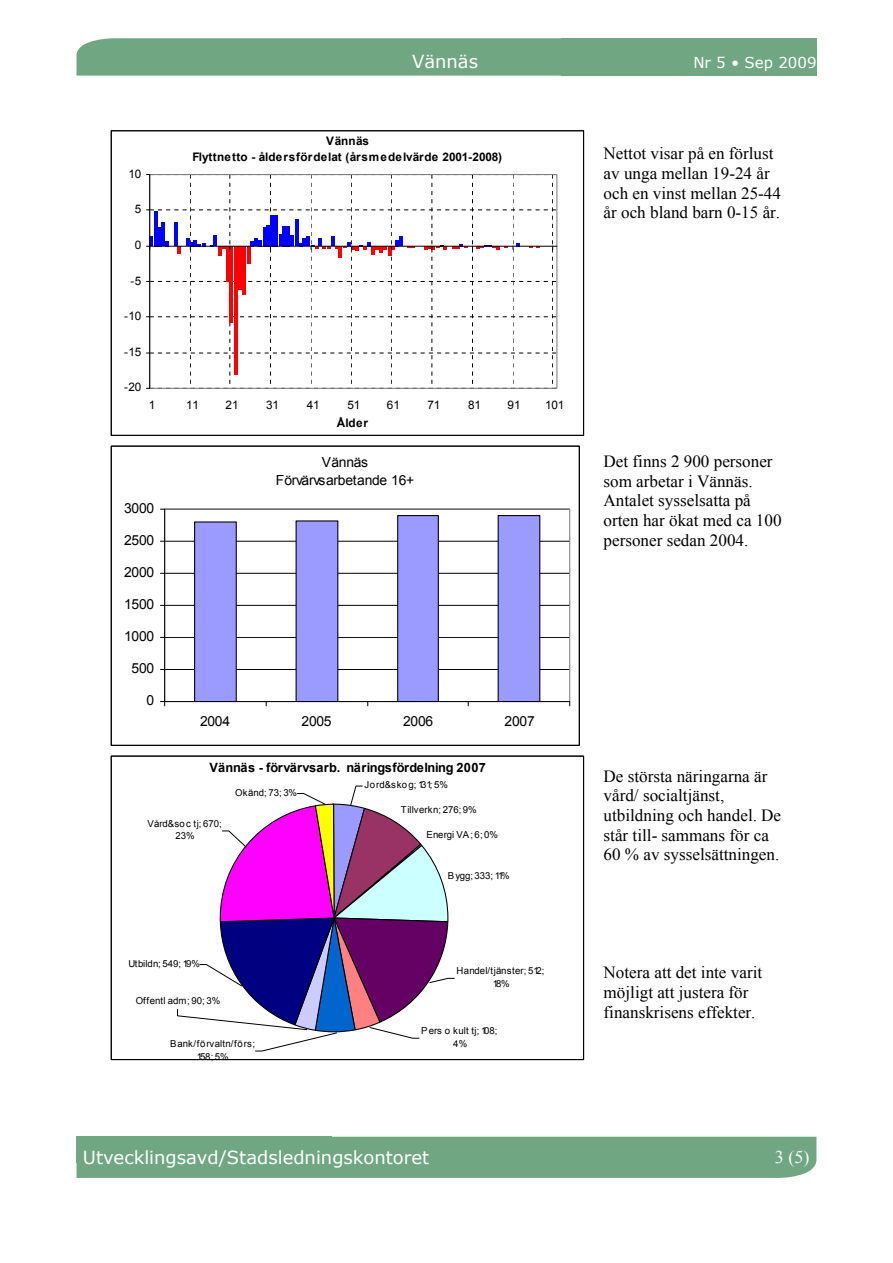
<style>
.page{position:relative;width:893px;height:1263px;background:#fff}
.page>*{position:absolute;margin:0;border:0;box-sizing:border-box;transform-origin:0 0}
.t1{font:18px "Verdana";color:#fff}
.t2{font:18px "Times New Roman";color:#fff}
.t3{font:17.1px/19.6px "Times New Roman";color:#000}
.t4{font:15px "Verdana";color:#fff}
.t5{font:13.95px/18.1px "Arial";letter-spacing:-.02em;color:#000;text-align:center}
.t6{font:700 12.75px "Arial";color:#000}
.t7{font:700 11.7px/16px "Arial";letter-spacing:.02em;color:#000;text-align:center}
.t8{font:11.7px "Arial";letter-spacing:-.01em;color:#000}
.t9{font:9.6px/12.9px "Arial";color:#000;text-align:center}
.t10{font:9.6px "Arial";letter-spacing:.05em;color:#000}
</style>
<div class="page">
<div style="left:77px;top:1137px;width:739px;height:41px;background:#70a782"></div>
<div style="left:76px;top:1137px;width:256px;height:26px;background:#70a782"></div>
<div style="left:77px;top:38px;width:484px;height:38px;background:#70a782"></div>
<div style="left:561px;top:38px;width:255px;height:38px;background:#70a782"></div>
<svg style="left:146px;top:174px;width:411px;height:215px"></svg>
<div style="left:111px;top:131px;width:473px;height:304px;border:1px solid #000"></div>
<hr style="left:165px;top:669px;width:405px;height:1px;background:#000">
<hr style="left:165px;top:637px;width:405px;height:1px;background:#000">
<hr style="left:165px;top:605px;width:405px;height:1px;background:#000">
<hr style="left:165px;top:573px;width:405px;height:1px;background:#000">
<hr style="left:165px;top:541px;width:405px;height:1px;background:#000">
<div style="left:164px;top:509px;width:406px;height:193px;border:1px solid #808080"></div>
<div style="left:195px;top:522px;width:41px;height:179px;background:#9a9aff"></div>
<div style="left:194px;top:521px;width:43px;height:180px;border:1px solid #000"></div>
<div style="left:296px;top:521px;width:42px;height:180px;background:#9a9aff"></div>
<div style="left:398px;top:516px;width:40px;height:185px;background:#9a9aff"></div>
<div style="left:397px;top:515px;width:42px;height:186px;border:1px solid #000"></div>
<div style="left:498px;top:516px;width:42px;height:185px;background:#9a9aff"></div>
<hr style="left:164px;top:509px;width:1px;height:192px;background:#000">
<hr style="left:165px;top:701px;width:405px;height:1px;background:#000">
<svg style="left:160px;top:701px;width:5px;height:5px"></svg>
<div style="left:111px;top:446px;width:468px;height:299px;border:1px solid #000"></div>
<svg style="left:177px;top:786px;width:277px;height:265px"></svg>
<div style="left:111px;top:756px;width:473px;height:304px;border:1px solid #000"></div>
<p class="t8" style="left:128px;top:166px;width:14px">10</p>
<p class="t8" style="left:135px;top:201px;width:8px">5</p>
<p class="t8" style="left:135px;top:237px;width:8px">0</p>
<p class="t8" style="left:130px;top:273px;width:12px">-5</p>
<p class="t8" style="left:124px;top:308px;width:19px">-10</p>
<p class="t8" style="left:124px;top:344px;width:19px">-15</p>
<p class="t8" style="left:124px;top:380px;width:19px">-20</p>
<p class="t1" style="left:412px;top:50px;width:68px">Vännäs</p>
<p class="t4" style="left:693px;top:53px;width:125px">Nr 5 • Sep 2009</p>
<p class="t7" style="left:192px;top:133px;width:311px">Vännäs<br>Flyttnetto - åldersfördelat (årsmedelvärde 2001-2008)</p>
<p class="t3" style="left:604px;top:143px;width:179px">Nettot visar på en förlust av unga mellan 19-24 år och en vinst mellan 25-44 år och bland barn 0-15 år.</p>
<p class="t8" style="left:149px;top:397px;width:8px">1</p>
<p class="t8" style="left:186px;top:397px;width:14px">11</p>
<p class="t8" style="left:226px;top:397px;width:14px">21</p>
<p class="t8" style="left:266px;top:397px;width:14px">31</p>
<p class="t8" style="left:307px;top:397px;width:14px">41</p>
<p class="t8" style="left:347px;top:397px;width:14px">51</p>
<p class="t8" style="left:387px;top:397px;width:14px">61</p>
<p class="t8" style="left:428px;top:397px;width:14px">71</p>
<p class="t8" style="left:468px;top:397px;width:14px">81</p>
<p class="t8" style="left:508px;top:397px;width:14px">91</p>
<p class="t8" style="left:545px;top:397px;width:21px">101</p>
<p class="t7" style="left:337px;top:415px;width:33px">Ålder</p>
<p class="t5" style="left:276px;top:453px;width:140px">Vännäs<br>Förvärvsarbetande 16+</p>
<p class="t5" style="left:124px;top:499px;width:32px">3000</p>
<p class="t5" style="left:124px;top:531px;width:32px">2500</p>
<p class="t5" style="left:124px;top:563px;width:32px">2000</p>
<p class="t5" style="left:124px;top:595px;width:32px">1500</p>
<p class="t5" style="left:124px;top:627px;width:32px">1000</p>
<p class="t5" style="left:132px;top:659px;width:24px">500</p>
<p class="t5" style="left:147px;top:691px;width:9px">0</p>
<p class="t5" style="left:200px;top:712px;width:32px">2004</p>
<p class="t5" style="left:301px;top:712px;width:32px">2005</p>
<p class="t5" style="left:403px;top:712px;width:32px">2006</p>
<p class="t5" style="left:505px;top:712px;width:32px">2007</p>
<p class="t6" style="left:210px;top:759px;width:278px">Vännäs - förvärvsarb. näringsfördelning 2007</p>
<p class="t9" style="left:401px;top:803px;width:77px">Tillverkn; 276; 9%</p>
<p class="t9" style="left:427px;top:829px;width:73px">Energi VA; 6; 0%</p>
<p class="t9" style="left:448px;top:869px;width:63px">Bygg; 333; 11%</p>
<p class="t10" style="left:365px;top:778px;width:85px">Jord&amp;skog; 131; 5%</p>
<p class="t9" style="left:235px;top:786px;width:63px">Okänd; 73; 3%</p>
<p class="t9" style="left:148px;top:817px;width:76px">Vård&amp;soc tj; 670;<br>23%</p>
<p class="t9" style="left:128px;top:957px;width:73px">Utbildn; 549; 19%</p>
<p class="t9" style="left:136px;top:994px;width:86px">Offentl adm; 90; 3%</p>
<p class="t9" style="left:170px;top:1037px;width:86px">Bank/förvaltn/förs;<br>158; 5%</p>
<p class="t9" style="left:456px;top:964px;width:90px">Handel/tjänster; 512;<br>18%</p>
<p class="t9" style="left:421px;top:1024px;width:78px">Pers o kult tj; 108;<br>4%</p>
<p class="t3" style="left:604px;top:451px;width:179px">Det finns 2 900 personer som arbetar i Vännäs.<br>Antalet sysselsatta på orten har ökat med ca 100 personer sedan 2004.</p>
<p class="t3" style="left:604px;top:766px;width:179px">De största näringarna är vård/ socialtjänst, utbildning och handel. De står till- sammans för ca<br>60 % av sysselsättningen.</p>
<p class="t3" style="left:604px;top:962px;width:160px">Notera att det inte varit möjligt att justera för finanskrisens effekter.</p>
<p class="t1" style="left:83px;top:1146px;width:348px">Utvecklingsavd/Stadsledningskontoret</p>
<p class="t2" style="left:775px;top:1145px;width:36px">3 (5)</p>
</div>
